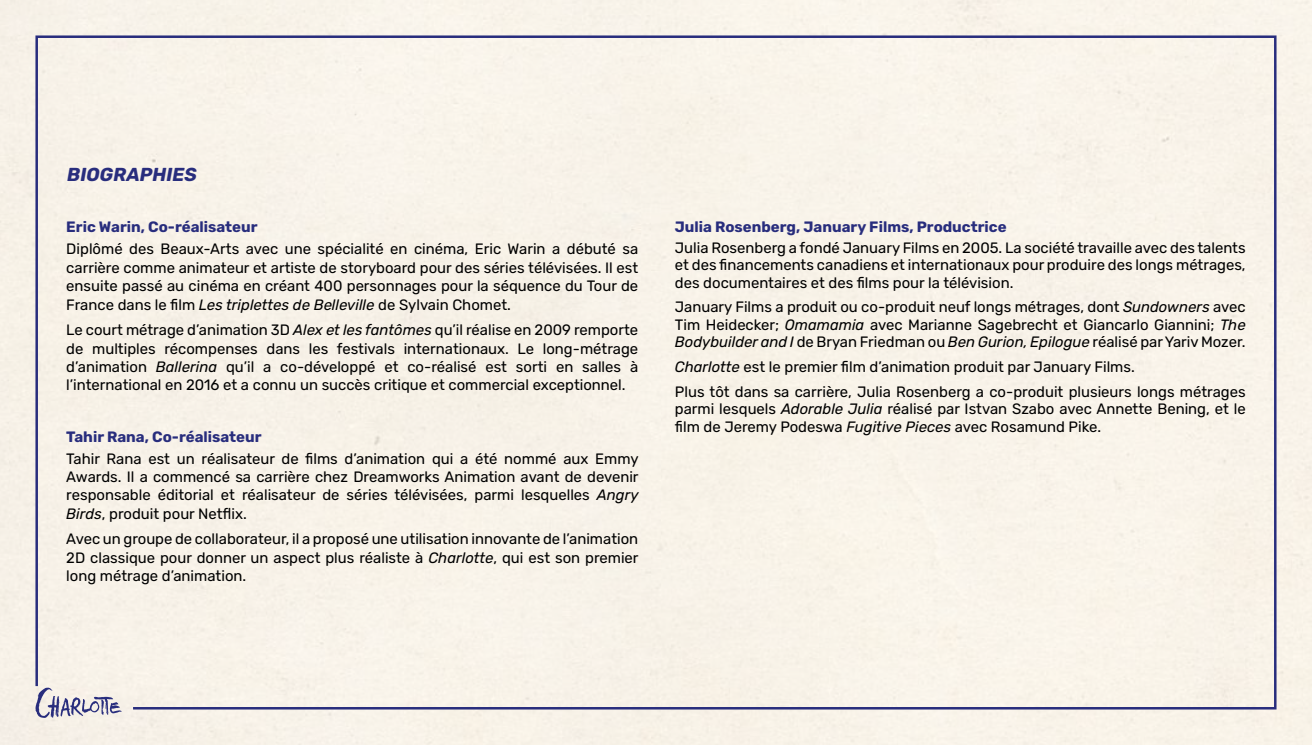
<style>
.page{position:relative;width:1312px;height:745px;background:#fff}
.page>*{position:absolute;margin:0;border:0;box-sizing:border-box;transform-origin:0 0}
.t1{font:italic 700 18.75px "Rubik";color:#282d7d}
.t2{font:15px/18.4px "Rubik";color:#000;text-align:justify}
.t3{font:700 15px "Rubik";color:#282d7d}
.s1{font-style:italic}
</style>
<div class="page">
<div style="left:0;top:0;width:1311px;height:744px;background:#f8f3e9"></div>
<div style="left:34px;top:34px;width:1243px;height:676px;background:#f8f3e9"></div>
<svg style="left:35px;top:687px;width:87px;height:30px;background:#c4c1cd"></svg>
<p class="t1" style="left:66px;top:164px;width:135px">BIOGRAPHIES</p>
<p class="t3" style="left:66px;top:218px;width:193px">Eric Warin, Co-réalisateur</p>
<p class="t2" style="left:66px;top:240px;width:573px">Diplômé des Beaux-Arts avec une spécialité en cinéma, Eric Warin a débuté sa carrière comme animateur et artiste de storyboard pour des séries télévisées. Il est ensuite passé au cinéma en créant 400 personnages pour la séquence du Tour de France dans le film <span class="s1">Les triplettes de Belleville</span> de Sylvain Chomet.</p>
<p class="t2" style="left:66px;top:321px;width:573px">Le court métrage d’animation 3D <span class="s1">Alex et les fantômes</span> qu’il réalise en 2009 remporte de multiples récompenses dans les festivals internationaux. Le long-métrage d’animation <span class="s1">Ballerina</span> qu’il a co-développé et co-réalisé est sorti en salles à l’international en 2016 et a connu un succès critique et commercial exceptionnel.</p>
<p class="t3" style="left:66px;top:427px;width:197px">Tahir Rana, Co-réalisateur</p>
<p class="t2" style="left:66px;top:449px;width:573px">Tahir Rana est un réalisateur de films d’animation qui a été nommé aux Emmy Awards. Il a commencé sa carrière chez Dreamworks Animation avant de devenir responsable éditorial et réalisateur de séries télévisées, parmi lesquelles <span class="s1">Angry Birds</span>, produit pour Netflix.</p>
<p class="t2" style="left:66px;top:530px;width:573px">Avec un groupe de collaborateur, il a proposé une utilisation innovante de l’animation 2D classique pour donner un aspect plus réaliste à <span class="s1">Charlotte</span>, qui est son premier long métrage d’animation.</p>
<p class="t3" style="left:674px;top:218px;width:333px">Julia Rosenberg, January Films, Productrice</p>
<p class="t2" style="left:674px;top:239px;width:572px;line-height:17.5px">Julia Rosenberg a fondé January Films en 2005. La société travaille avec des talents et des financements canadiens et internationaux pour produire des longs métrages, des documentaires et des films pour la télévision.</p>
<p class="t2" style="left:674px;top:298px;width:572px;line-height:17.5px">January Films a produit ou co-produit neuf longs métrages, dont <span class="s1">Sundowners</span> avec Tim Heidecker; <span class="s1">Omamamia</span> avec Marianne Sagebrecht et Giancarlo Giannini; <span class="s1">The Bodybuilder and I</span> de Bryan Friedman ou <span class="s1">Ben Gurion, Epilogue</span> réalisé par Yariv Mozer.</p>
<p class="t2" style="left:674px;top:354px;width:572px;line-height:24.6px"><span class="s1">Charlotte</span> est le premier film d’animation produit par January Films.<br>Plus tôt dans sa carrière, Julia Rosenberg a co-produit plusieurs longs métrages</p>
<p class="t2" style="left:674px;top:400px;width:572px;line-height:17.5px">parmi lesquels <span class="s1">Adorable Julia</span> réalisé par Istvan Szabo avec Annette Bening, et le film de Jeremy Podeswa <span class="s1">Fugitive Pieces</span> avec Rosamund Pike.</p>
</div>
